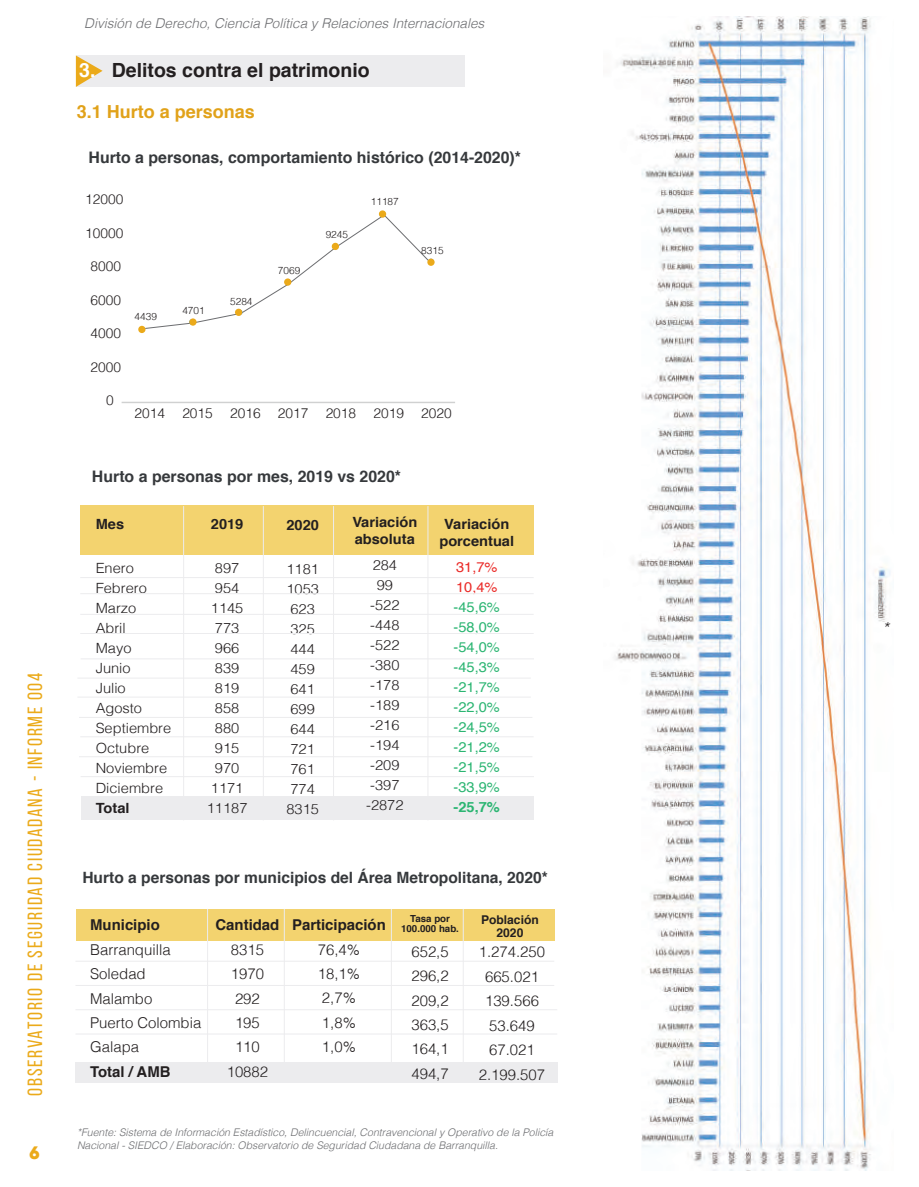
<style>
.page{position:relative;width:919px;height:1187px;background:#fff}
.page>*{position:absolute;margin:0;border:0;box-sizing:border-box;transform-origin:0 0}
.t1{font:20.55px "Bebas Neue";letter-spacing:.08em;color:#ebaa1a}
.t2{font:700 19.5px "Helvetica";color:#231f20}
.t3{font:700 18px "Helvetica";color:#e1a21a}
.t4{font:900 18px "Gilroy";color:#ebaa1a}
.t5{font:italic 300 16.5px "Helvetica";color:#231f20}
.t6{font:700 15.9px "Helvetica";color:#36393c}
.t7{font:700 15.6px "Helvetica";color:#36393c}
.t8{font:300 14.85px/24.5px "Helvetica";color:#231f20;text-align:center}
.t9{font:700 14.85px "Helvetica";color:#231f20}
.t10{font:300 14.1px/20px "Helvetica";color:#231f20;scale:1.04 1}
.t11{font:14.1px/20px "Helvetica";color:#2bb572;text-align:justify;scale:1.04 1}
.t12{font:700 14.1px/17px "Helvetica";color:#231f20;scale:1.04 1}
.t13{font:14.1px/20px "Helvetica";color:#ea2a27;scale:1.04 1}
.t14{font:700 14.1px "Helvetica";color:#2bb572;scale:1.04 1}
.t15{font:300 13.65px "Helvetica";color:#231f20}
.t16{font:italic 300 13.5px "Helvetica";color:#6c6d70}
.t17{font:700 12.15px/12.6px "Helvetica";color:#231f20;text-align:center}
.t18{font:italic 300 10.5px/12.6px "Helvetica";color:#6c6d70}
.t19{font:300 10.05px "Helvetica";color:#231f20}
.t20{font:700 9.75px/9.8px "Helvetica";color:#231f20;text-align:center}
.s1{color:#fff}
</style>
<div class="page">
<div style="left:76px;top:55px;width:388px;height:32px;background:#ececee"></div>
<svg style="left:76px;top:55px;width:27px;height:32px"></svg>
<div style="left:75px;top:1062px;width:482px;height:20px;background:#ececee"></div>
<div style="left:76px;top:908px;width:478px;height:32px;background:#f3d36f"></div>
<hr style="left:75px;top:960px;width:479px;height:1px;background:#ececee">
<hr style="left:75px;top:985px;width:479px;height:1px;background:#ececee">
<hr style="left:75px;top:1009px;width:482px;height:1px;background:#ececee">
<hr style="left:75px;top:1033px;width:482px;height:1px;background:#ececee">
<hr style="left:207px;top:908px;width:1px;height:174px;background:#ececee">
<hr style="left:284px;top:908px;width:1px;height:174px;background:#ececee">
<hr style="left:391px;top:908px;width:1px;height:174px;background:#ececee">
<hr style="left:463px;top:908px;width:1px;height:174px;background:#ececee">
<div style="left:81px;top:505px;width:453px;height:50px;background:#f3d36f"></div>
<div style="left:81px;top:796px;width:452px;height:24px;background:#ececee"></div>
<hr style="left:80px;top:577px;width:453px;height:1px;background:#ececee">
<hr style="left:80px;top:593px;width:453px;height:1px;background:#ececee">
<hr style="left:80px;top:614px;width:453px;height:1px;background:#ececee">
<hr style="left:80px;top:633px;width:453px;height:1px;background:#ececee">
<hr style="left:183px;top:506px;width:1px;height:314px;background:#ececee">
<hr style="left:263px;top:506px;width:1px;height:314px;background:#ececee">
<hr style="left:333px;top:506px;width:1px;height:314px;background:#ececee">
<hr style="left:427px;top:506px;width:1px;height:314px;background:#ececee">
<hr style="left:81px;top:658px;width:453px;height:1px;background:#ececee">
<hr style="left:77px;top:696px;width:454px;height:1px;background:#ececee">
<hr style="left:77px;top:677px;width:454px;height:1px;background:#ececee">
<hr style="left:79px;top:717px;width:453px;height:1px;background:#ececee">
<hr style="left:80px;top:736px;width:453px;height:1px;background:#ececee">
<hr style="left:79px;top:756px;width:453px;height:1px;background:#ececee">
<hr style="left:81px;top:776px;width:453px;height:1px;background:#ececee">
<img style="left:615px;top:17px;width:275px;height:1152px">
<div style="left:138px;top:326px;width:7px;height:7px;background:#ebaa1a;border-radius:50%"></div>
<hr style="left:122px;top:401px;width:333px;height:2px;background:#d0d1d1">
<svg style="left:144px;top:211px;width:290px;height:118px"></svg>
<div style="left:189px;top:318px;width:7px;height:7px;background:#ebaa1a;border-radius:50%"></div>
<div style="left:235px;top:309px;width:7px;height:7px;background:#ebaa1a;border-radius:50%"></div>
<div style="left:284px;top:278px;width:7px;height:8px;background:#ebaa1a;border-radius:50%"></div>
<div style="left:332px;top:243px;width:7px;height:7px;background:#ebaa1a;border-radius:50%"></div>
<div style="left:379px;top:210px;width:7px;height:8px;background:#ebaa1a;border-radius:50%"></div>
<div style="left:427px;top:258px;width:7px;height:8px;background:#ebaa1a;border-radius:50%"></div>
<h1 class="t1" style="left:24px;top:1095px;width:424px;rotate:-90deg">observatorio de seguridad ciudadana - INFORME 004</h1>
<p class="t4" style="left:29px;top:1140px;width:12px">6</p>
<p class="t16" style="left:84px;top:12px;width:401px">División de Derecho, Ciencia Política y Relaciones Internacionales</p>
<h2 class="t2" style="left:79px;top:54px;width:292px"><span class="s1">3.</span> Delitos contra el patrimonio</h2>
<p class="t3" style="left:77px;top:97px;width:180px">3.1 Hurto a personas</p>
<p class="t6" style="left:88px;top:144px;width:434px">Hurto a personas, comportamiento histórico (2014-2020)*</p>
<p class="t15" style="left:85px;top:188px;width:40px">12000</p>
<p class="t15" style="left:85px;top:221px;width:40px">10000</p>
<p class="t15" style="left:90px;top:255px;width:32px">8000</p>
<p class="t15" style="left:90px;top:288px;width:32px">6000</p>
<p class="t15" style="left:90px;top:321px;width:32px">4000</p>
<p class="t15" style="left:90px;top:355px;width:32px">2000</p>
<p class="t15" style="left:106px;top:388px;width:9px">0</p>
<p class="t19" style="left:134px;top:308px;width:24px">4439</p>
<p class="t19" style="left:182px;top:302px;width:24px">4701</p>
<p class="t19" style="left:230px;top:292px;width:24px">5284</p>
<p class="t19" style="left:278px;top:262px;width:24px">7069</p>
<p class="t19" style="left:325px;top:225px;width:24px">9245</p>
<p class="t19" style="left:371px;top:193px;width:29px">11187</p>
<p class="t19" style="left:421px;top:242px;width:24px">8315</p>
<p class="t15" style="left:134px;top:401px;width:32px">2014</p>
<p class="t15" style="left:182px;top:401px;width:32px">2015</p>
<p class="t15" style="left:230px;top:401px;width:32px">2016</p>
<p class="t15" style="left:278px;top:401px;width:32px">2017</p>
<p class="t15" style="left:325px;top:401px;width:32px">2018</p>
<p class="t15" style="left:373px;top:401px;width:32px">2019</p>
<p class="t15" style="left:421px;top:401px;width:32px">2020</p>
<p class="t6" style="left:92px;top:463px;width:310px">Hurto a personas por mes, 2019 vs 2020*</p>
<p class="t12" style="left:96px;top:516px;width:29px">Mes</p>
<p class="t10" style="left:96px;top:556px;width:74px">Enero<br>Febrero<br>Marzo<br>Abril<br>Mayo<br>Junio<br>Julio<br>Agosto<br>Septiembre<br>Octubre<br>Noviembre<br>Diciembre</p>
<p class="t12" style="left:96px;top:799px;width:34px">Total</p>
<p class="t12" style="left:211px;top:516px;width:33px">2019</p>
<p class="t10" style="left:207px;top:556px;width:41px;text-align:center">897<br>954<br>1145<br>773<br>966<br>839<br>819<br>858<br>880<br>915<br>970<br>1171<br>11187</p>
<p class="t12" style="left:286px;top:517px;width:33px">2020</p>
<p class="t10" style="left:286px;top:557px;width:33px">1181<br>1053<br>623<br>325<br>444<br>459<br>641<br>699<br>644<br>721<br>761<br>774<br>8315</p>
<p class="t12" style="left:352px;top:513px;width:64px">Variación absoluta</p>
<p class="t10" style="left:366px;top:553px;width:37px;text-align:center">284<br>99 -522 -448 -522 -380 -178 -189 -216 -194 -209 -397 -2872</p>
<p class="t12" style="left:439px;top:516px;width:73px;text-align:center">Variación porcentual</p>
<p class="t13" style="left:456px;top:558px;width:41px">31,7%<br>10,4%</p>
<p class="t11" style="left:453px;top:598px;width:46px">-45,6% -58,0% -54,0% -45,3% -21,7% -22,0% -24,5% -21,2% -21,5% -33,9%</p>
<p class="t14" style="left:453px;top:796px;width:46px">-25,7%</p>
<p class="t7" style="left:82px;top:865px;width:467px">Hurto a personas por municipios del Área Metropolitana, 2020*</p>
<p class="t9" style="left:90px;top:912px;width:71px">Municipio</p>
<p class="t8" style="left:90px;top:936px;width:113px;text-align:left">Barranquilla<br>Soledad<br>Malambo<br>Puerto Colombia<br>Galapa</p>
<p class="t9" style="left:90px;top:1059px;width:82px">Total / AMB</p>
<p class="t9" style="left:215px;top:912px;width:65px">Cantidad</p>
<p class="t8" style="left:227px;top:935px;width:43px">8315<br>1970<br>292<br>195<br>110<br>10882</p>
<p class="t9" style="left:292px;top:912px;width:95px">Participación</p>
<p class="t8" style="left:318px;top:935px;width:44px;text-align:left">76,4%<br>18,1%<br>2,7%<br>1,8%<br>1,0%</p>
<p class="t20" style="left:401px;top:914px;width:59px">Tasa por<br>100.000 hab.</p>
<p class="t8" style="left:411px;top:937px;width:39px;text-align:justify">652,5<br>296,2<br>209,2<br>363,5<br>164,1<br>494,7</p>
<p class="t17" style="left:481px;top:913px;width:59px">Población<br>2020</p>
<p class="t8" style="left:479px;top:938px;width:68px">1.274.250<br>665.021<br>139.566<br>53.649<br>67.021<br>2.199.507</p>
<p class="t18" style="left:77px;top:1125px;width:478px">*Fuente: Sistema de Información Estadístico, Delincuencial, Contravencional y Operativo de la Policía<br>Nacional - SIEDCO / Elaboración: Observatorio de Seguridad Ciudadana de Barranquilla.</p>
<p class="t5" style="left:882px;top:614px;width:8px">*</p>
</div>
